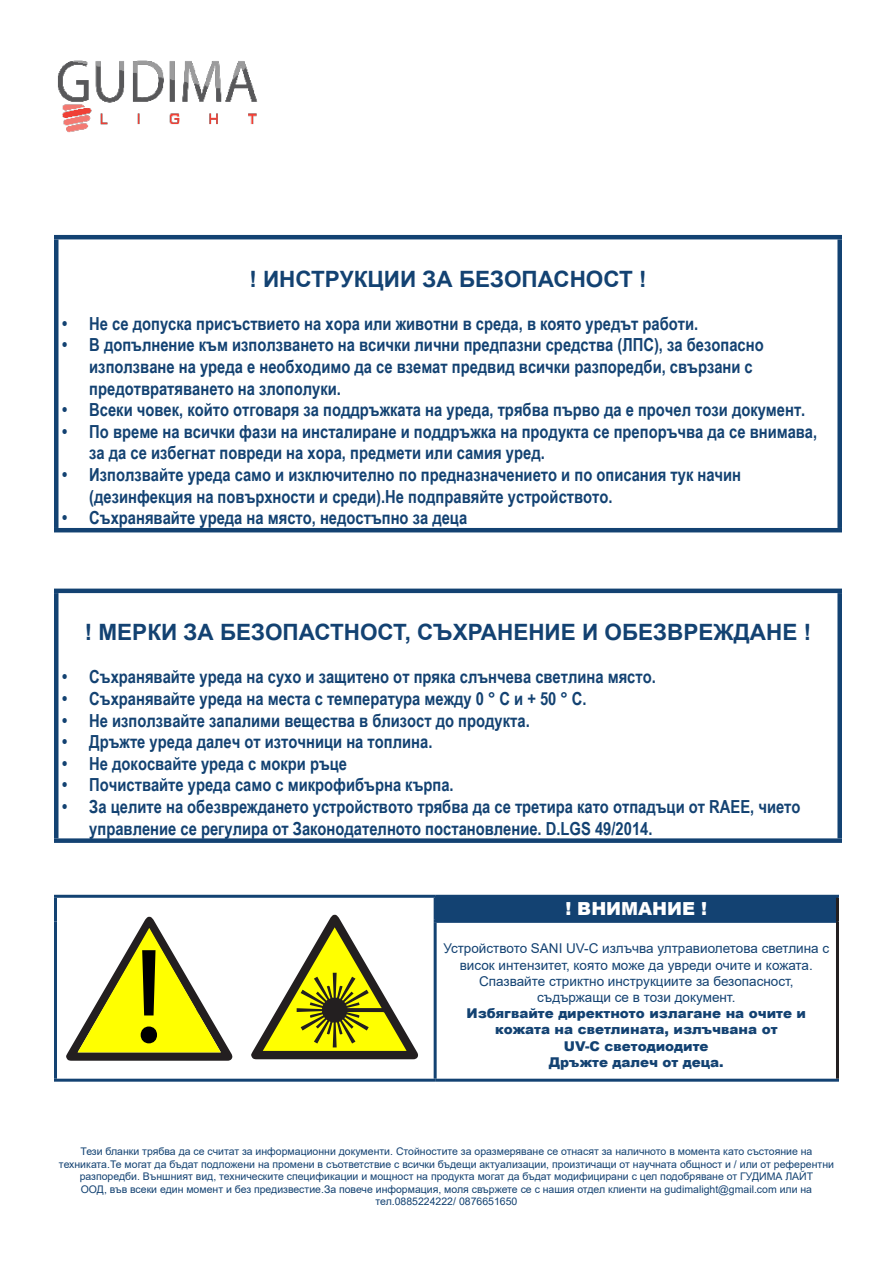
<style>
.page{position:relative;width:893px;height:1263px;background:#fff}
.page>*{position:absolute;margin:0;border:0;box-sizing:border-box;transform-origin:0 0}
.t1{font:136.05px "Myriad Pro";color:#000}
.t2{font:700 22.5px "Arial";color:#134272}
.t3{font:700 18px/21.6px "Arial Narrow";color:#134272}
.t4{font:900 18px "Arial";color:#fff}
.t5{font:13.5px/16.2px "Arial";color:#134272;text-align:center}
.t6{font:900 13.5px/16.2px "Arial";color:#134272;text-align:center}
.t7{font:10.5px/12.6px "Arial";color:#134272;text-align:center}
</style>
<div class="page">
<img style="left:57px;top:60px;width:201px;height:73px">
<hr style="left:54px;top:589px;width:788px;height:4px;background:#134272">
<hr style="left:54px;top:593px;width:4px;height:245px;background:#134272">
<div style="left:837px;top:593px;width:5px;height:245px;background:#134272"></div>
<div style="left:54px;top:838px;width:788px;height:5px;background:#134272"></div>
<div style="left:435px;top:896px;width:402px;height:25px;background:#134272"></div>
<hr style="left:54px;top:895px;width:381px;height:3px;background:#134272">
<hr style="left:54px;top:898px;width:3px;height:23px;background:#134272">
<hr style="left:54px;top:921px;width:3px;height:158px;background:#134272">
<hr style="left:54px;top:1079px;width:381px;height:3px;background:#134272">
<hr style="left:435px;top:895px;width:404px;height:3px;background:#134272">
<hr style="left:434px;top:898px;width:3px;height:22px;background:#134272">
<hr style="left:434px;top:920px;width:402px;height:3px;background:#134272">
<hr style="left:434px;top:923px;width:3px;height:156px;background:#134272">
<hr style="left:435px;top:1079px;width:404px;height:3px;background:#134272">
<hr style="left:836px;top:898px;width:3px;height:23px;background:#231f20">
<hr style="left:836px;top:921px;width:3px;height:158px;background:#231f20">
<svg style="left:66px;top:917px;width:167px;height:144px"></svg>
<svg style="left:251px;top:915px;width:167px;height:144px"></svg>
<hr style="left:54px;top:235px;width:788px;height:4px;background:#134272">
<hr style="left:54px;top:239px;width:4px;height:289px;background:#134272">
<div style="left:837px;top:239px;width:5px;height:289px;background:#134272"></div>
<hr style="left:54px;top:528px;width:788px;height:4px;background:#134272">
<p class="t2" style="left:249px;top:263px;width:399px">! ИНСТРУКЦИИ ЗА БЕЗОПАСНОСТ !</p>
<p class="t3" style="left:62px;top:312px;width:638px">• Не се допуска присъствието на хора или животни в среда, в която уредът работи.</p>
<p class="t3" style="left:89px;top:333px;width:676px;text-indent:-27px">• В допълнение към използването на всички лични предпазни средства (ЛПС), за безопасно използване на уреда е необходимо да се вземат предвид всички разпоредби, свързани с предотвратяването на злополуки.</p>
<p class="t3" style="left:62px;top:398px;width:745px">• Всеки човек, който отговаря за поддръжката на уреда, трябва първо да е прочел този документ.</p>
<p class="t3" style="left:89px;top:420px;width:729px;text-indent:-27px">• По време на всички фази на инсталиране и поддръжка на продукта се препоръчва да се внимава, за да се избегнат повреди на хора, предмети или самия уред.</p>
<p class="t3" style="left:89px;top:463px;width:653px;text-indent:-27px">• Използвайте уреда само и изключително по предназначението и по описания тук начин (дезинфекция на повърхности и среди).Не подправяйте устройството.</p>
<p class="t3" style="left:62px;top:506px;width:406px">• Съхранявайте уреда на място, недостъпно за деца</p>
<p class="t2" style="left:85px;top:616px;width:728px">! МЕРКИ ЗА БЕЗОПАСТНОСТ, СЪХРАНЕНИЕ И ОБЕЗВРЕЖДАНЕ !</p>
<p class="t3" style="left:62px;top:665px;width:595px">• Съхранявайте уреда на сухо и защитено от пряка слънчева светлина място.</p>
<p class="t3" style="left:62px;top:687px;width:526px">• Съхранявайте уреда на места с температура между 0 ° C и + 50 ° C.</p>
<p class="t3" style="left:62px;top:709px;width:469px">• Не използвайте запалими вещества в близост до продукта.</p>
<p class="t3" style="left:62px;top:730px;width:372px">• Дръжте уреда далеч от източници на топлина.</p>
<p class="t3" style="left:62px;top:752px;width:286px">• Не докосвайте уреда с мокри ръце</p>
<p class="t3" style="left:62px;top:773px;width:393px">• Почиствайте уреда само с микрофибърна кърпа.</p>
<p class="t3" style="left:89px;top:795px;width:713px;text-indent:-27px">• За целите на обезвреждането устройството трябва да се третира като отпадъци от RAEE, чието управление се регулира от Законодателното постановление. D.LGS 49/2014.</p>
<p class="t1" style="left:133px;top:912px;width:33px">!</p>
<p class="t4" style="left:565px;top:896px;width:143px">! ВНИМАНИЕ !</p>
<p class="t5" style="left:443px;top:940px;width:387px">Устройството SANI UV-C излъчва ултравиолетова светлина с висок интензитет, която може да увреди очите и кожата.</p>
<p class="t5" style="left:479px;top:973px;width:316px">Спазвайте стриктно инструкциите за безопасност, съдържащи се в този документ.</p>
<p class="t6" style="left:466px;top:1005px;width:341px">Избягвайте директното излагане на очите и кожата на светлината, излъчвана от</p>
<p class="t6" style="left:564px;top:1037px;width:146px">UV-C светодиодите</p>
<p class="t6" style="left:549px;top:1053px;width:176px">Дръжте далеч от деца.</p>
<p class="t7" style="left:59px;top:1145px;width:776px">Тези бланки трябва да се считат за информационни документи. Стойностите за оразмеряване се отнасят за наличното в момента като състояние на техниката.Те могат да бъдат подложени на промени в съответствие с всички бъдещи актуализации, произтичащи от научната общност и / или от референтни разпоредби. Външният вид, техническите спецификации и мощност на продукта могат да бъдат модифицирани с цел подобряване от ГУДИМА ЛАЙТ<br>ООД, във всеки един момент и без предизвестие.За повече информация, моля свържете се с нашия отдел клиенти на gudimalight@gmail.com или на тел.0885224222/ 0876651650</p>
</div>
